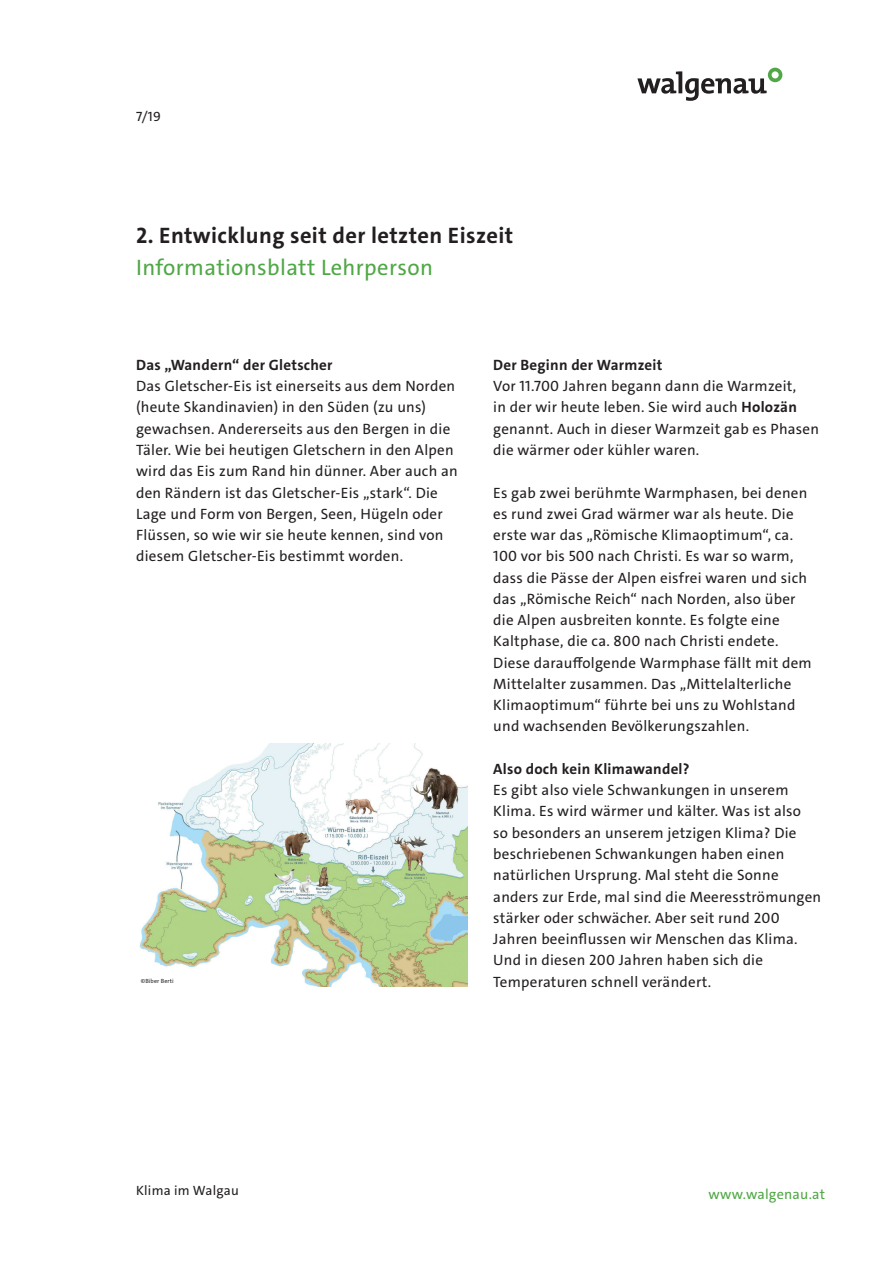
<style>
.page{position:relative;width:893px;height:1263px;background:#fff}
.page>*{position:absolute;margin:0;border:0;box-sizing:border-box;transform-origin:0 0}
.Headline_Bold__Zeile{font:700 22.5px "The Sans";letter-spacing:.015em;color:#231f20}
.Headline_Grün__Zeile{font:22.5px "The Sans";letter-spacing:.015em;color:#50a746}
.Lauftext{font:15px/21.3px "The Sans";letter-spacing:.015em;color:#231f20}
.Lauftext-2{font:700 15px "The Sans";letter-spacing:.015em;color:#231f20}
.t1{font:14.25px "The Sans";letter-spacing:.015em;color:#50a746}
.t2{font:13.5px "The Sans";letter-spacing:.015em;color:#231f20}
.Lauftext-3{font:6px "The Sans";letter-spacing:.015em;color:#231f20}
.s1{font-weight:700}
</style>
<div class="page">
<svg style="left:637px;top:68px;width:145px;height:33px"></svg>
<img style="left:139px;top:743px;width:329px;height:243px">
<p class="t2" style="left:136px;top:108px;width:26px">7/19</p>
<p class="Headline_Bold__Zeile" style="left:136px;top:221px;width:379px">2. Entwicklung seit der letzten Eiszeit</p>
<p class="Headline_Grün__Zeile" style="left:136px;top:253px;width:298px">Informationsblatt Lehrperson</p>
<p class="Lauftext-2" style="left:136px;top:355px;width:198px">Das „Wandern“ der Gletscher</p>
<p class="Lauftext" style="left:136px;top:376px;width:323px">Das Gletscher-Eis ist einerseits aus dem Norden (heute Skandinavien) in den Süden (zu uns) gewachsen. Andererseits aus den Bergen in die Täler. Wie bei heutigen Gletschern in den Alpen wird das Eis zum Rand hin dünner. Aber auch an den Rändern ist das Gletscher-Eis „stark“. Die Lage und Form von Bergen, Seen, Hügeln oder Flüssen, so wie wir sie heute kennen, sind von diesem Gletscher-Eis bestimmt worden.</p>
<p class="Lauftext-3" style="left:141px;top:977px;width:35px">©Biber Berti</p>
<p class="Lauftext-2" style="left:493px;top:355px;width:171px">Der Beginn der Warmzeit</p>
<p class="Lauftext" style="left:493px;top:376px;width:327px">Vor 11.700 Jahren begann dann die Warmzeit,<br>in der wir heute leben. Sie wird auch <span class="s1">Holozän </span>genannt. Auch in dieser Warmzeit gab es Phasen die wärmer oder kühler waren.</p>
<p class="Lauftext" style="left:493px;top:482px;width:320px">Es gab zwei berühmte Warmphasen, bei denen es rund zwei Grad wärmer war als heute. Die erste war das „Römische Klimaoptimum“, ca.<br>100 vor bis 500 nach Christi. Es war so warm, dass die Pässe der Alpen eisfrei waren und sich das „Römische Reich“ nach Norden, also über die Alpen ausbreiten konnte. Es folgte eine Kaltphase, die ca. 800 nach Christi endete.<br>Diese darauffolgende Warmphase fällt mit dem Mittelalter zusammen. Das „Mittelalterliche Klimaoptimum“ führte bei uns zu Wohlstand und wachsenden Bevölkerungszahlen.</p>
<p class="Lauftext-2" style="left:493px;top:759px;width:198px">Also doch kein Klimawandel?</p>
<p class="Lauftext" style="left:493px;top:780px;width:329px">Es gibt also viele Schwankungen in unserem Klima. Es wird wärmer und kälter. Was ist also<br>so besonders an unserem jetzigen Klima? Die beschriebenen Schwankungen haben einen natürlichen Ursprung. Mal steht die Sonne anders zur Erde, mal sind die Meeresströmungen stärker oder schwächer. Aber seit rund 200<br>Jahren beeinflussen wir Menschen das Klima.<br>Und in diesen 200 Jahren haben sich die Temperaturen schnell verändert.</p>
<p class="t2" style="left:136px;top:1182px;width:104px">Klima im Walgau</p>
<p class="t1" style="left:708px;top:1185px;width:118px">www.walgenau.at</p>
</div>
